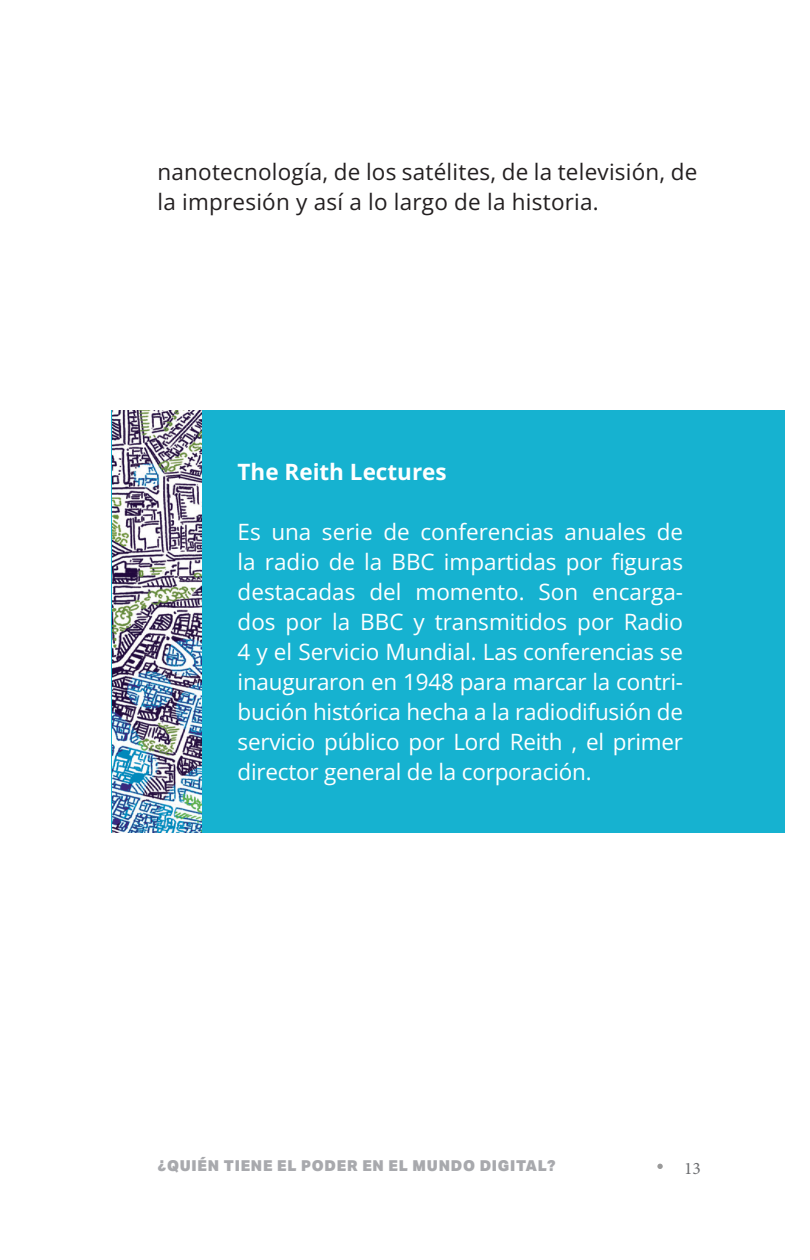
<style>
.page{position:relative;width:810px;height:1260px;background:#fff}
.page>*{position:absolute;margin:0;border:0;box-sizing:border-box;transform-origin:0 0}
.t_especial_cuadro{font:22.5px/30px "Open Sans";letter-spacing:-.01em;color:#fff;text-align:justify}
.general{font:22.5px/30px "Open Sans";letter-spacing:.01em;color:#231f20}
.t_especial_cuadro-2{font:700 22.5px "Open Sans";color:#fff}
.t1{font:17.5px "Minion Pro";color:#6c6d70}
.t2{font:900 15px "Aktiv Grotesk";letter-spacing:.05em;color:#a8a9ad}
</style>
<div class="page">
<svg style="left:657px;top:1164px;width:6px;height:5px"></svg>
<div style="left:112px;top:410px;width:673px;height:422px;background:#16b2d0"></div>
<img style="left:113px;top:410px;width:89px;height:422px">
<p class="general" style="left:158px;top:156px;width:541px">nanotecnología, de los satélites, de la televisión, de la impresión y así a lo largo de la historia.</p>
<p class="t_especial_cuadro-2" style="left:238px;top:456px;width:211px">The Reith Lectures</p>
<p class="t_especial_cuadro" style="left:238px;top:516px;width:447px">Es una serie de conferencias anuales de la radio de la BBC impartidas por figuras destacadas del momento. Son encarga&shy;dos por la BBC y transmitidos por Radio 4 y el Servicio Mundial. Las conferencias se inauguraron en 1948 para marcar la contri&shy;bución histórica hecha a la radiodifusión de servicio público por Lord Reith , el primer director general de la corporación.</p>
<p class="t2" style="left:158px;top:1156px;width:399px">¿QUIÉN TIENE EL PODER EN EL MUNDO DIGITAL?</p>
<p class="t1" style="left:684px;top:1156px;width:18px">13</p>
</div>
